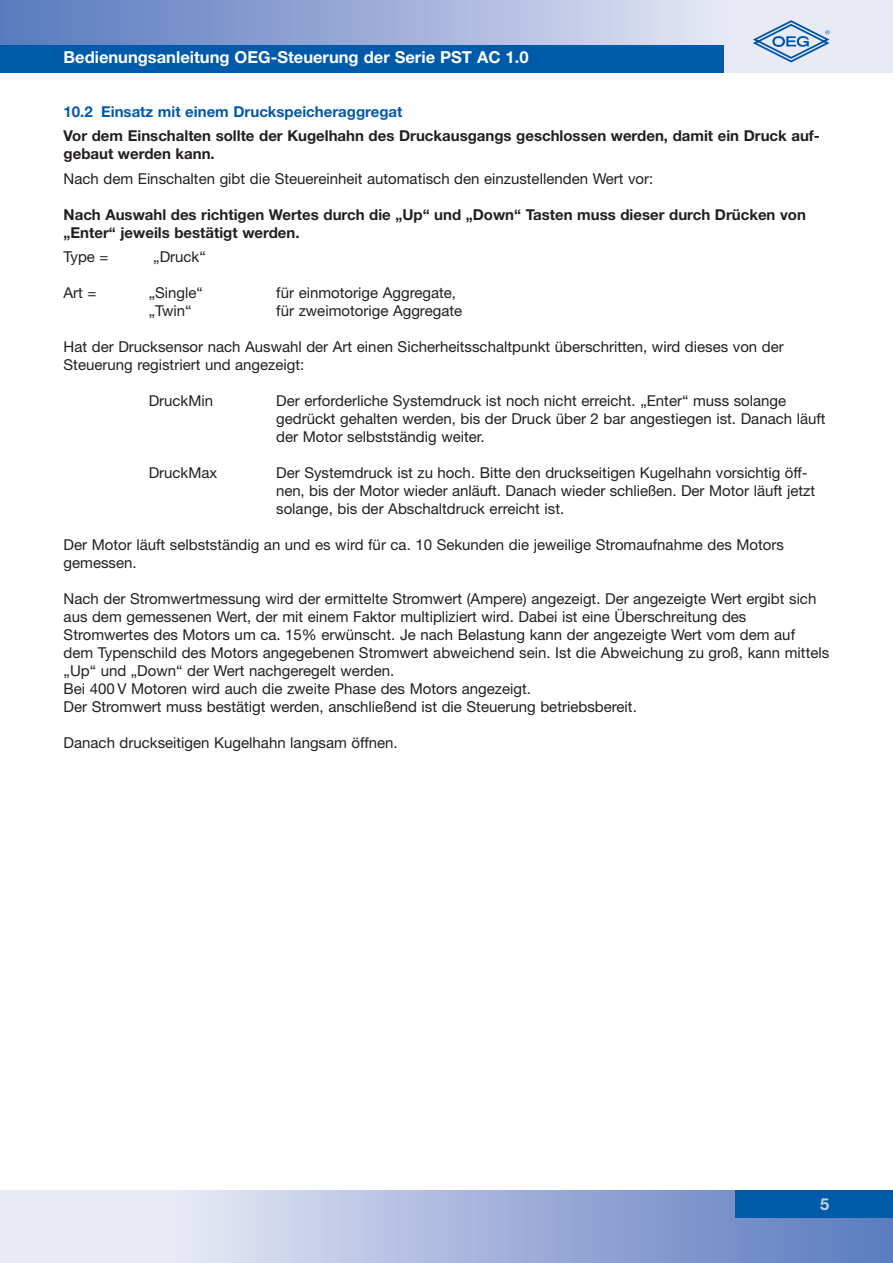
<style>
.page{position:relative;width:893px;height:1263px;background:#fff}
.page>*{position:absolute;margin:0;border:0;box-sizing:border-box;transform-origin:0 0}
.t1{font:700 16.5px "Helvetica Neue";color:#fff}
.t2{font:700 16.5px "Helvetica Neue";color:#c7cee9}
.t3{font:15px/18px "Helvetica Neue";color:#231f20}
.t4{font:700 15px/18px "Helvetica Neue";color:#231f20}
.t5{font:700 15px "Helvetica Neue";color:#005aaa}
</style>
<div class="page">
<svg style="left:0;top:0;width:892px;height:72px;background:#abb9de"></svg>
<svg style="left:0;top:1191px;width:892px;height:72px;background:#b1bee0"></svg>
<div style="left:0;top:45px;width:723px;height:27px;background:#005aaa"></div>
<svg style="left:752px;top:20px;width:77px;height:42px;background:#b0c6e2"></svg>
<div style="left:735px;top:1191px;width:157px;height:27px;background:#005aaa"></div>
<p class="t1" style="left:64px;top:51px;width:466px">Bedienungsanleitung OEG-Steuerung der Serie PST AC 1.0</p>
<p class="t5" style="left:64px;top:106px;width:340px">10.2 Einsatz mit einem Druckspeicheraggregat</p>
<p class="t4" style="left:64px;top:128px;width:758px">Vor dem Einschalten sollte der Kugelhahn des Druckausgangs geschlossen werden, damit ein Druck auf&shy;gebaut werden kann.</p>
<p class="t3" style="left:64px;top:171px;width:591px">Nach dem Einschalten gibt die Steuereinheit automatisch den einzustellenden Wert vor:</p>
<p class="t4" style="left:64px;top:207px;width:743px">Nach Auswahl des richtigen Wertes durch die „Up“ und „Down“ Tasten muss dieser durch Drücken von „Enter“ jeweils bestätigt werden.</p>
<p class="t3" style="left:64px;top:249px;width:46px">Type =</p>
<p class="t3" style="left:153px;top:249px;width:54px">„Druck“</p>
<p class="t3" style="left:64px;top:285px;width:35px">Art =</p>
<p class="t3" style="left:149px;top:285px;width:56px">„Single“</p>
<p class="t3" style="left:276px;top:285px;width:181px">für einmotorige Aggregate,</p>
<p class="t3" style="left:149px;top:303px;width:44px">„Twin“</p>
<p class="t3" style="left:276px;top:303px;width:187px">für zweimotorige Aggregate</p>
<p class="t3" style="left:64px;top:339px;width:721px">Hat der Drucksensor nach Auswahl der Art einen Sicherheitsschaltpunkt überschritten, wird dieses von der<br>Steuerung registriert und angezeigt:</p>
<p class="t3" style="left:149px;top:393px;width:66px">DruckMin</p>
<p class="t3" style="left:276px;top:393px;width:551px">Der erforderliche Systemdruck ist noch nicht erreicht. „Enter“ muss solange gedrückt gehalten werden, bis der Druck über 2 bar angestiegen ist. Danach läuft der Motor selbstständig weiter.</p>
<p class="t3" style="left:149px;top:465px;width:70px">DruckMax</p>
<p class="t3" style="left:276px;top:465px;width:540px">Der Systemdruck ist zu hoch. Bitte den druckseitigen Kugelhahn vorsichtig öff&shy;nen, bis der Motor wieder anläuft. Danach wieder schließen. Der Motor läuft jetzt solange, bis der Abschaltdruck erreicht ist.</p>
<p class="t3" style="left:64px;top:537px;width:722px">Der Motor läuft selbstständig an und es wird für ca. 10 Sekunden die jeweilige Stromaufnahme des Motors gemessen.</p>
<p class="t3" style="left:64px;top:591px;width:767px">Nach der Stromwertmessung wird der ermittelte Stromwert (Ampere) angezeigt. Der angezeigte Wert ergibt sich aus dem gemessenen Wert, der mit einem Faktor multipliziert wird. Dabei ist eine Überschreitung des Stromwertes des Motors um ca. 15% erwünscht. Je nach Belastung kann der angezeigte Wert vom dem auf<br>dem Typenschild des Motors angegebenen Stromwert abweichend sein. Ist die Abweichung zu groß, kann mittels „Up“ und „Down“ der Wert nachgeregelt werden.<br>Bei 400 V Motoren wird auch die zweite Phase des Motors angezeigt.<br>Der Stromwert muss bestätigt werden, anschließend ist die Steuerung betriebsbereit.</p>
<p class="t3" style="left:64px;top:735px;width:335px">Danach druckseitigen Kugelhahn langsam öffnen.</p>
<p class="t2" style="left:820px;top:1198px;width:11px">5</p>
</div>
